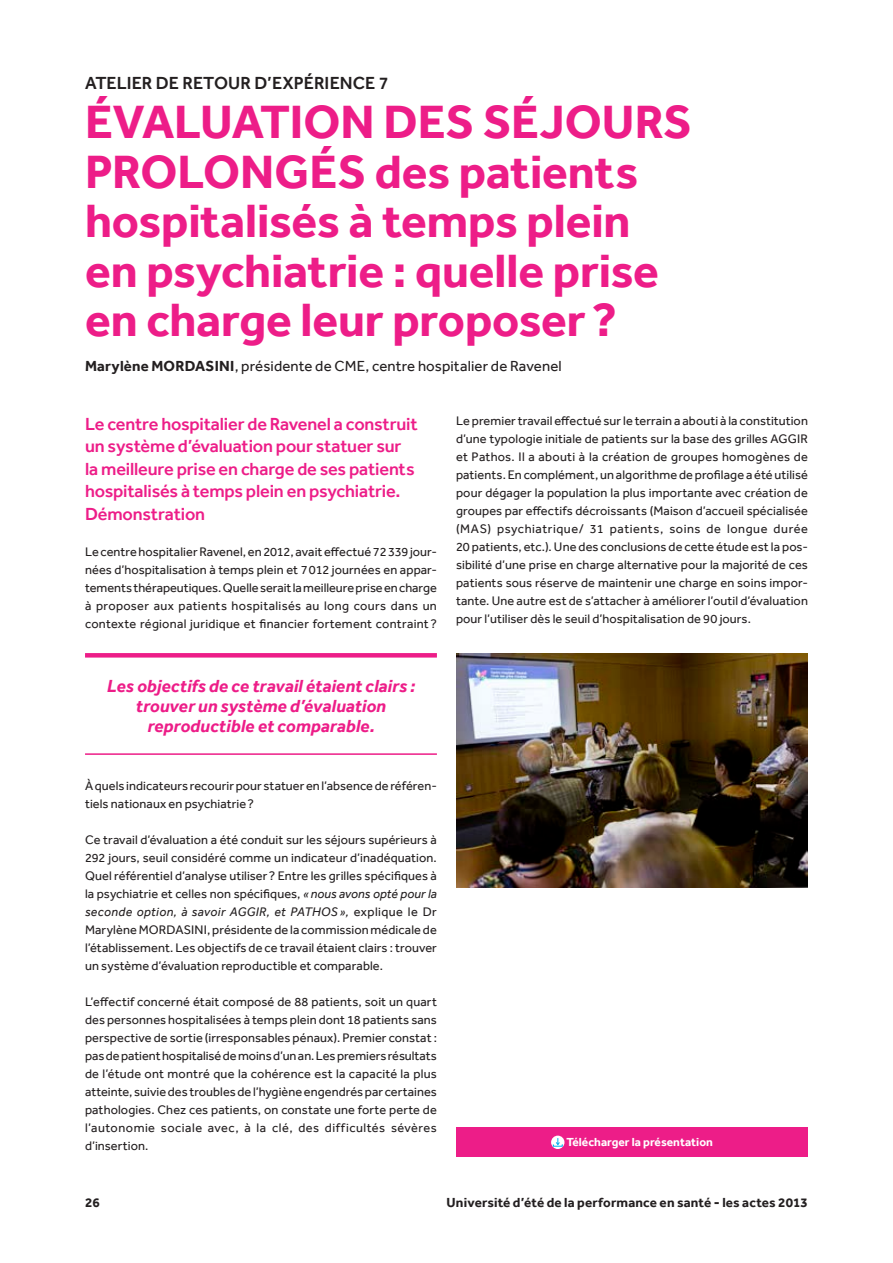
<style>
.page{position:relative;width:893px;height:1263px;background:#fff}
.page>*{position:absolute;margin:0;border:0;box-sizing:border-box;transform-origin:0 0}
.P3_Titre{font:700 48px/49.5px "Effra";letter-spacing:-.005em;color:#ed1d88}
.P3_Chapô{font:500 18px/22.5px "Effra";letter-spacing:-.01em;color:#ed1d88}
.P3_Encadré{font:italic 700 18px/20.2px "Effra";color:#ed1d88;text-align:center}
.Surtitre{font:500 18px "Effra";letter-spacing:.005em;color:#231f20}
.Signature_Regular{font:15px "Effra";letter-spacing:.01em;color:#231f20}
.t1{font:700 13.5px "Effra";letter-spacing:.015em;color:#231f20}
.Texte_esp{font:12.75px/18px "Effra";letter-spacing:.01em;color:#231f20;text-align:justify}
.Texte{font:12.75px/18px "Effra";letter-spacing:.005em;color:#231f20;text-align:justify}
.t2{font:700 12px "Effra";color:#fff}
.s1{font-weight:700}
.s2{font-style:italic}
</style>
<div class="page">
<svg style="left:85px;top:653px;width:352px;height:4px"></svg>
<hr style="left:85px;top:753px;width:352px;height:2px;background:#ed1d88">
<div style="left:456px;top:1127px;width:352px;height:30px;background:#ed1d88"></div>
<svg style="left:551px;top:1135px;width:13px;height:14px"></svg>
<svg style="left:553px;top:1138px;width:10px;height:8px"></svg>
<img style="left:457px;top:653px;width:351px;height:234px">
<p class="Surtitre" style="left:85px;top:72px;width:305px">ATELIER DE RETOUR D’EXPÉRIENCE 7</p>
<p class="P3_Titre" style="left:85px;top:96px;width:608px">ÉVALUATION DES SÉJOURS<br>PROLONGÉS des patients hospitalisés à temps plein en psychiatrie : quelle prise en charge leur proposer?</p>
<p class="Signature_Regular" style="left:85px;top:357px;width:478px"><span class="s1">Marylène MORDASINI</span>, présidente de CME, centre hospitalier de Ravenel</p>
<p class="P3_Chapô" style="left:85px;top:412px;width:334px">Le centre hospitalier de Ravenel a construit un système d’évaluation pour statuer sur la meilleure prise en charge de ses patients hospitalisés à temps plein en psychiatrie.<br>Démonstration</p>
<p class="Texte_esp" style="left:85px;top:542px;width:353px">LecentrehospitalierRavenel,en2012, avaiteffectué72 339 jour&shy;nées d’hospitalisation à temps plein et 7 012 journées en appar&shy;tementsthérapeutiques.Quelleseraitlameilleurepriseencharge à proposer aux patients hospitalisés au long cours dans un contexte régional juridique et financier fortement contraint ?</p>
<p class="P3_Encadré" style="left:107px;top:675px;width:310px">Les objectifs de ce travail étaient clairs : trouver un système d’évaluation reproductible et comparable.</p>
<p class="Texte_esp" style="left:85px;top:776px;width:353px">À quels indicateurs recourirpour statuerenl’absencederéféren&shy;tiels nationaux en psychiatrie ?</p>
<p class="Texte_esp" style="left:85px;top:830px;width:353px">Ce travail d’évaluation a été conduit sur les séjours supérieurs à 292 jours, seuil considéré comme un indicateur d’inadéquation.<br>Quel référentiel d’analyse utiliser ? Entre les grilles spécifiques à la psychiatrie et celles non spécifiques, <span class="s2">«nous avons opté pour la seconde option, à savoir AGGIR, et PATHOS »,</span> explique le Dr MarylèneMORDASINI, présidente de la commission médicale de l’établissement. Les objectifs de ce travail étaient clairs : trouver un système d’évaluation reproductible et comparable.</p>
<p class="Texte_esp" style="left:85px;top:992px;width:353px">L’effectif concerné était composé de 88 patients, soit un quart des personnes hospitalisées à temps plein dont 18 patients sans perspective de sortie (irresponsables pénaux). Premier constat : pasdepatienthospitalisédemoinsd’unan.Lespremiersrésultats de l’étude ont montré que la cohérence est la capacité la plus atteinte, suiviedes troublesdel’hygièneengendréspar certaines pathologies. Chez ces patients, on constate une forte perte de l’autonomie sociale avec, à la clé, des difficultés sévères d’insertion.</p>
<p class="Texte" style="left:456px;top:412px;width:353px">Le premiertravail effectué surle terrain a abouti à la constitution d’une typologie initiale de patients sur la base des grilles AGGIR et Pathos. Il a abouti à la création de groupes homogènes de patients. En complément, un algorithme de profilage a été utilisé pour dégager la population la plus importante avec création de groupes par effectifs décroissants (Maison d’accueil spécialisée (MAS) psychiatrique/ 31 patients, soins de longue durée 20 patients, etc.).Une des conclusions de cette étude estla pos&shy;sibilité d’une prise en charge alternative pour la majorité de ces patients sous réserve de maintenir une charge en soins impor&shy;tante. Une autre est de s’attacher à améliorer l’outil d’évaluation pour l’utiliser dès le seuil d’hospitalisation de 90 jours.</p>
<p class="t2" style="left:567px;top:1134px;width:148px">Télécharger la présentation</p>
<p class="t1" style="left:85px;top:1194px;width:16px">26</p>
<p class="t1" style="left:447px;top:1194px;width:363px">Université d’été de la performance en santé - les actes 2013</p>
</div>
